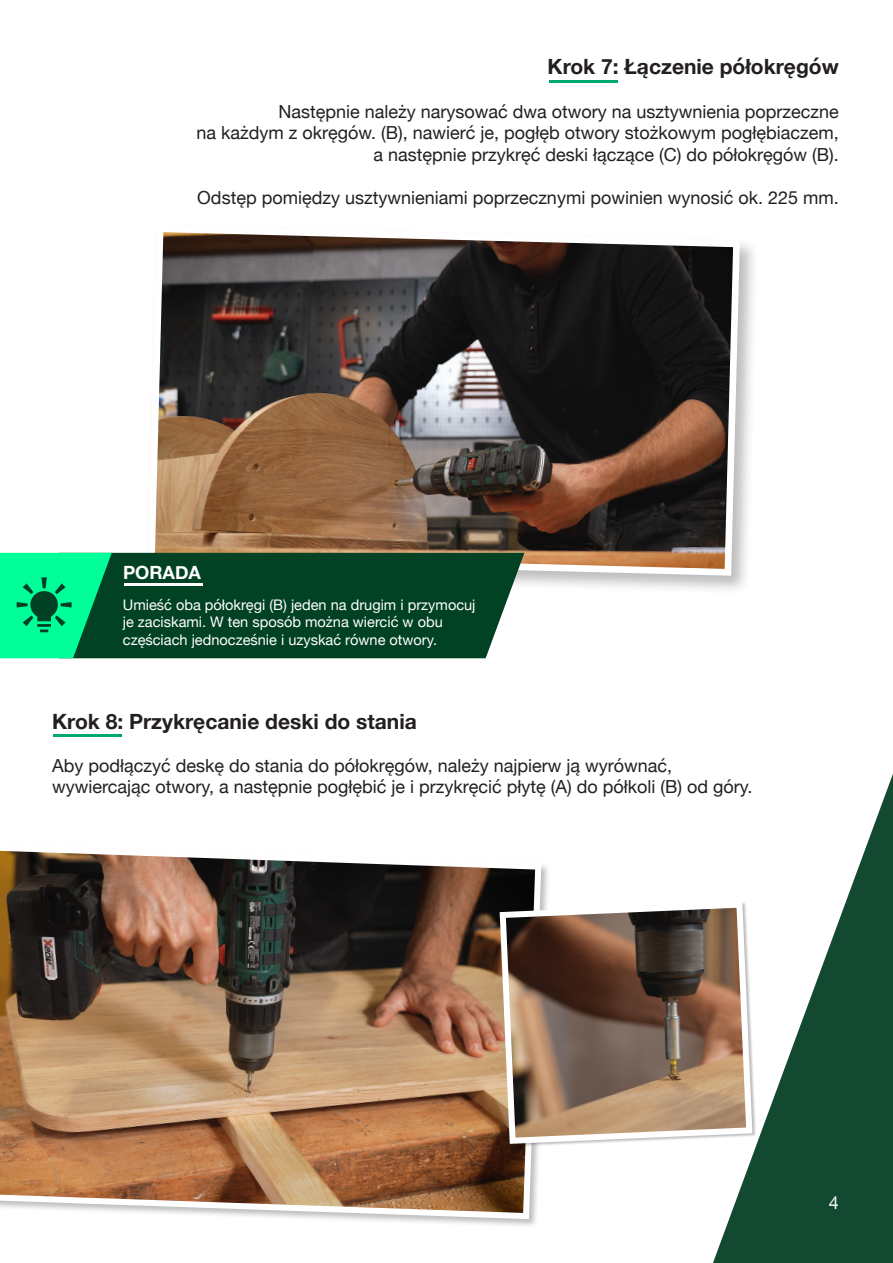
<style>
.page{position:relative;width:893px;height:1263px;background:#fff}
.page>*{position:absolute;margin:0;border:0;box-sizing:border-box;transform-origin:0 0}
.t1{font:700 21px "Helvetica Neue";color:#231f20}
.t2{font:700 18.15px "Helvetica Neue";color:#fff}
.t3{font:18px/21.6px "Helvetica Neue";color:#231f20;text-align:right}
.t4{font:18px "Helvetica Neue";color:#fff}
.t5{font:14.55px/17.5px "Helvetica Neue";color:#fff}
</style>
<div class="page">
<svg style="left:713px;top:774px;width:180px;height:489px;fill:#134930"></svg>
<div style="left:0;top:843px;width:551px;height:386px;background:#231f20;opacity:.3"></div>
<img style="left:0;top:843px;width:544px;height:379px">
<svg style="left:496px;top:898px;width:259px;height:249px;background:#927a69"></svg>
<div style="left:145px;top:222px;width:614px;height:373px;background:#231f20;opacity:.3"></div>
<img style="left:145px;top:222px;width:598px;height:357px">
<hr style="left:549px;top:80px;width:68px;height:2px;background:#00a86d">
<hr style="left:53px;top:734px;width:69px;height:2px;background:#00a86d">
<div style="left:112px;top:553px;width:412px;height:105px;background:#014124"></div>
<svg style="left:0;top:553px;width:112px;height:105px;background:#00ce7b"></svg>
<hr style="left:124px;top:584px;width:79px;height:2px;background:#fff">
<p class="t1" style="left:547px;top:51px;width:293px">Krok 7: Łączenie półokręgów</p>
<p class="t3" style="left:196px;top:102px;width:644px">Następnie należy narysować dwa otwory na usztywnienia poprzeczne<br>na każdym z okręgów. (B), nawierć je, pogłęb otwory stożkowym pogłębiaczem, a następnie przykręć deski łączące (C) do półokręgów (B).</p>
<p class="t3" style="left:197px;top:188px;width:643px">Odstęp pomiędzy usztywnieniami poprzecznymi powinien wynosić ok. 225 mm.</p>
<p class="t2" style="left:123px;top:559px;width:79px">PORADA</p>
<p class="t5" style="left:123px;top:596px;width:354px">Umieść oba półokręgi (B) jeden na drugim i przymocuj je zaciskami. W ten sposób można wiercić w obu częściach jednocześnie i uzyskać równe otwory.</p>
<p class="t1" style="left:52px;top:704px;width:366px">Krok 8: Przykręcanie deski do stania</p>
<p class="t3" style="left:52px;top:755px;width:702px;text-align:left">Aby podłączyć deskę do stania do półokręgów, należy najpierw ją wyrównać, wywiercając otwory, a następnie pogłębić je i przykręcić płytę (A) do półkoli (B) od góry.</p>
<p class="t4" style="left:829px;top:1189px;width:12px">4</p>
</div>
